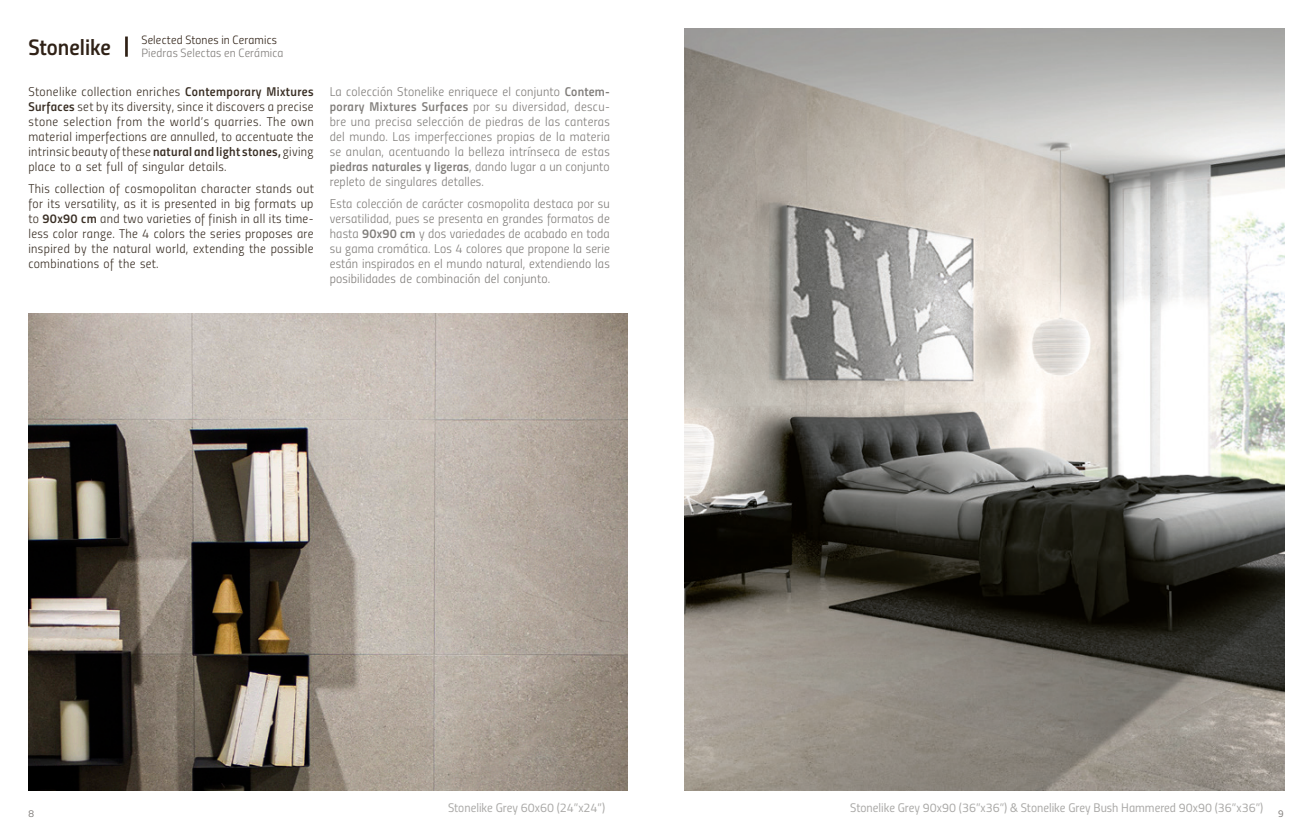
<style>
.page{position:relative;width:1312px;height:833px;background:#fff}
.page>*{position:absolute;margin:0;border:0;box-sizing:border-box;transform-origin:0 0}
.t1{font:22.5px "Titillium Semibold Upright";color:#2f2116}
.t2{font:12.75px/15px "Titillium Light Upright";letter-spacing:.025em;color:#382d23;text-align:justify}
.t3{font:12.75px/15px "Titillium Light Upright";letter-spacing:.015em;color:#807d7a;text-align:justify}
.t4{font:12.75px "Titillium Semibold Upright";letter-spacing:.015em;color:#807d7a}
.t5{font:12.5px "Titillium Regular Upright";color:#a9a8a6}
.t6{font:12px "Titillium Light Upright";letter-spacing:.015em;color:#807d7a}
.t7{font:12px "Titillium Light Upright";letter-spacing:.015em;color:#2f2116}
.t8{font:10px "Titillium Regular Upright";color:#807d7a}
.s1{font-family:"Titillium Semibold Upright"}
.s2{font-family:"Titillium Light Upright"}
</style>
<div class="page">
<img style="left:684px;top:28px;width:600px;height:762px">
<hr style="left:125px;top:37px;width:3px;height:20px;background:#2f2116">
<img style="left:28px;top:314px;width:599px;height:476px">
<h1 class="t1" style="left:28px;top:29px;width:84px">Stonelike</h1>
<p class="t7" style="left:141px;top:31px;width:137px">Selected Stones in Ceramics</p>
<p class="t6" style="left:141px;top:44px;width:143px">Piedras Selectas en Cerámica</p>
<p class="t2" style="left:28px;top:83px;width:287px">Stonelike collection enriches <span class="s1">Contemporary Mixtures Surfaces</span> set by its diversity, since it discovers a precise stone selection from the world’s quarries. The own material imperfections are annulled, to accentuate the intrinsic beauty of these <span class="s1">natural and light stones,</span> giving place to a set full of singular details.</p>
<p class="t2" style="left:28px;top:180px;width:287px">This collection of cosmopolitan character stands out for its versatility, as it is presented in big formats up to <span class="s1">90x90 cm</span> and two varieties of finish in all its time&shy;less color range. The 4 colors the series proposes are inspired by the natural world, extending the possible combinations of the set.</p>
<p class="t3" style="left:330px;top:83px;width:281px">La colección Stonelike enriquece el conjunto <span class="s1">Contem-</span></p>
<p class="t4" style="left:330px;top:97px;width:281px">porary Mixtures Surfaces <span class="s2">por su diversidad, descu-</span></p>
<p class="t3" style="left:330px;top:113px;width:282px">bre una precisa selección de piedras de las canteras del mundo. Las imperfecciones propias de la materia se anulan, acentuando la belleza intrínseca de estas</p>
<p class="t4" style="left:330px;top:157px;width:281px">piedras naturales y ligeras<span class="s2">, dando lugar a un conjunto</span></p>
<p class="t3" style="left:330px;top:170px;width:281px;line-height:22.1px">repleto de singulares detalles.<br>Esta colección de carácter cosmopolita destaca por su</p>
<p class="t3" style="left:330px;top:210px;width:281px">versatilidad, pues se presenta en grandes formatos de hasta <span class="s1">90x90 cm</span> y dos variedades de acabado en toda su gama cromática. Los 4 colores que propone la serie están inspirados en el mundo natural, extendiendo las posibilidades de combinación del conjunto.</p>
<p class="t5" style="left:448px;top:798px;width:159px">Stonelike Grey 60x60 (24”x24”)</p>
<p class="t5" style="left:849px;top:798px;width:414px">Stonelike Grey 90x90 (36”x36”) &amp; Stonelike Grey Bush Hammered 90x90 (36”x36”)</p>
<p class="t8" style="left:28px;top:805px;width:7px">8</p>
<p class="t8" style="left:1277px;top:805px;width:7px">9</p>
</div>
